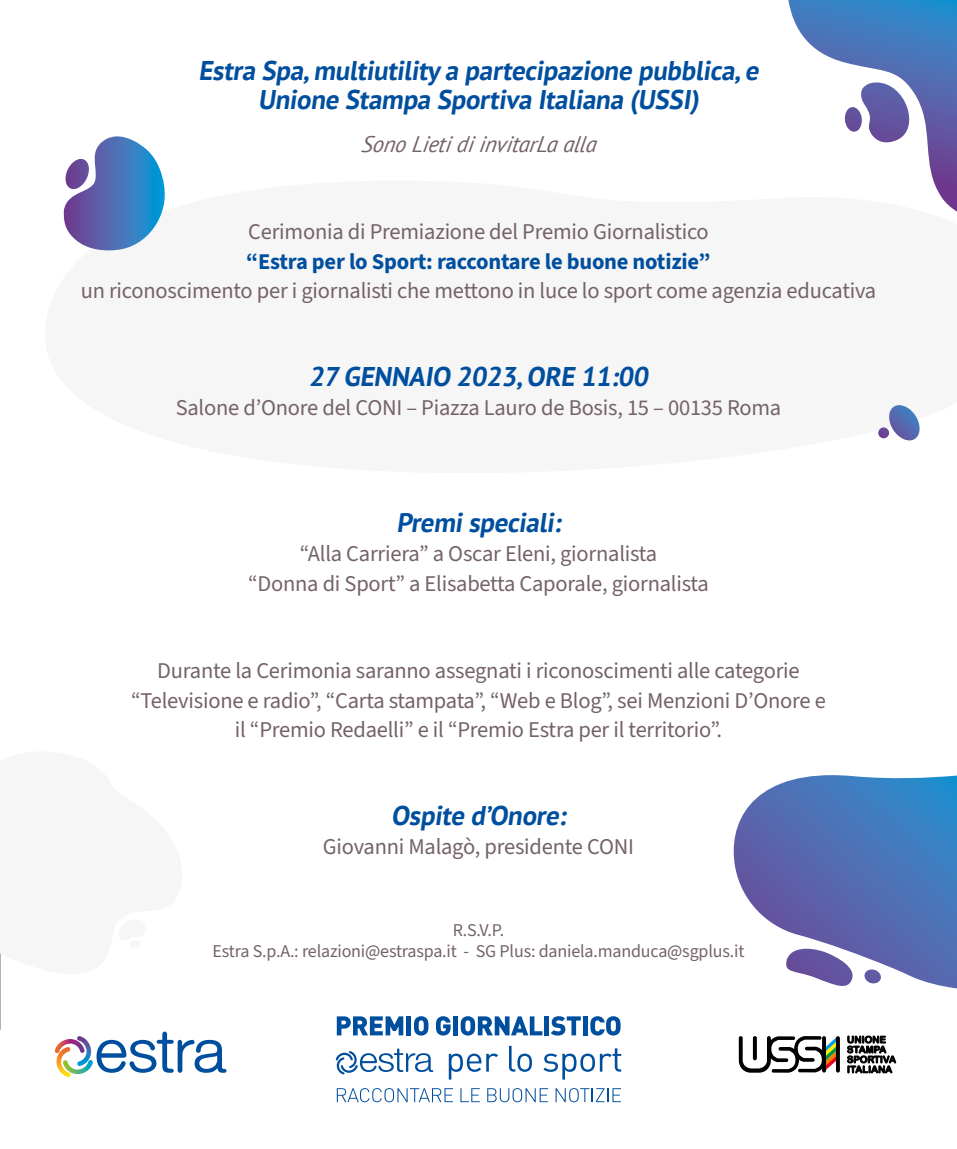
<style>
.page{position:relative;width:957px;height:1149px;background:#fff}
.page>*{position:absolute;margin:0;border:0;box-sizing:border-box;transform-origin:0 0}
.t1{font:700 27px "PT Sans";color:#004f9f}
.t2{font:22.5px/29.2px "Source Sans 3";letter-spacing:-.01em;color:#746266;text-align:center}
.t3{font:700 22.5px "Source Sans 3";letter-spacing:-.01em;color:#004f9f}
.t4{font:italic 22.5px "PT Sans";color:#746266}
.t5{font:18px "Source Sans 3";letter-spacing:-.01em;color:#746266}
</style>
<div class="page">
<svg style="left:836px;top:1035px;width:4px;height:37px"></svg>
<svg style="left:739px;top:1036px;width:98px;height:36px"></svg>
<svg style="left:847px;top:1035px;width:48px;height:37px"></svg>
<hr style="left:0;top:951px;width:1px;height:78px;background:#746266">
<svg style="left:337px;top:1088px;width:116px;height:13px"></svg>
<svg style="left:460px;top:1088px;width:20px;height:13px"></svg>
<svg style="left:487px;top:1088px;width:61px;height:13px"></svg>
<svg style="left:555px;top:1088px;width:66px;height:13px"></svg>
<svg style="left:337px;top:1016px;width:66px;height:19px"></svg>
<div style="left:406px;top:1016px;width:5px;height:19px;background:#004f9f"></div>
<svg style="left:414px;top:1016px;width:14px;height:19px"></svg>
<svg style="left:436px;top:1016px;width:14px;height:19px"></svg>
<div style="left:453px;top:1016px;width:5px;height:19px;background:#004f9f"></div>
<svg style="left:460px;top:1016px;width:82px;height:19px"></svg>
<div style="left:544px;top:1016px;width:5px;height:19px;background:#004f9f"></div>
<svg style="left:551px;top:1016px;width:30px;height:19px"></svg>
<hr style="left:583px;top:1016px;width:4px;height:19px;background:#004f9f">
<svg style="left:590px;top:1016px;width:30px;height:19px"></svg>
<svg style="left:449px;top:1053px;width:49px;height:26px"></svg>
<svg style="left:509px;top:1045px;width:23px;height:26px"></svg>
<svg style="left:543px;top:1048px;width:78px;height:31px"></svg>
<svg style="left:335px;top:1048px;width:98px;height:26px"></svg>
<svg style="left:55px;top:1031px;width:171px;height:45px"></svg>
<svg style="left:63px;top:136px;width:102px;height:115px"></svg>
<svg style="left:733px;top:775px;width:224px;height:214px"></svg>
<svg style="left:788px;top:0;width:169px;height:211px"></svg>
<svg style="left:878px;top:405px;width:42px;height:36px"></svg>
<p class="t1" style="left:198px;top:53px;width:566px">Estra Spa,multiutility a partecipazione pubblica,e</p>
<p class="t1" style="left:258px;top:82px;width:447px">Unione Stampa Sportiva Italiana (USSI)</p>
<p class="t4" style="left:361px;top:129px;width:240px">Sono Lieti di invitarLa alla</p>
<p class="t2" style="left:248px;top:218px;width:462px">Cerimonia di Premiazione del Premio Giornalistico</p>
<p class="t3" style="left:246px;top:246px;width:466px">“Estra per lo Sport: raccontare le buone notizie”</p>
<p class="t2" style="left:81px;top:276px;width:797px">un riconoscimento per i giornalisti che mettono in luce lo sport come agenzia educativa</p>
<p class="t1" style="left:309px;top:358px;width:346px">27 GENNAIO 2023,ORE 11:00</p>
<p class="t2" style="left:176px;top:393px;width:607px">Salone d’Onore del CONI – Piazza Lauro de Bosis, 15 – 00135 Roma</p>
<p class="t1" style="left:396px;top:504px;width:171px">Premispeciali:</p>
<p class="t2" style="left:300px;top:540px;width:359px">“Alla Carriera” a Oscar Eleni, giornalista</p>
<p class="t2" style="left:248px;top:569px;width:462px">“Donna di Sport” a Elisabetta Caporale, giornalista</p>
<p class="t2" style="left:157px;top:657px;width:644px">Durante la Cerimonia saranno assegnati i riconoscimenti alle categorie</p>
<p class="t2" style="left:131px;top:686px;width:696px">“Televisione e radio”, “Carta stampata”, “Web e Blog”, sei Menzioni D’Onore e il “Premio Redaelli” e il “Premio Estra per il territorio”.</p>
<p class="t1" style="left:391px;top:797px;width:181px">Ospite d’Onore:</p>
<p class="t2" style="left:323px;top:832px;width:313px">Giovanni Malagò, presidente CONI</p>
<p class="t5" style="left:453px;top:917px;width:53px">R.S.V.P.</p>
<p class="t5" style="left:213px;top:938px;width:533px">Estra S.p.A.: relazioni@estraspa.it - SG Plus: daniela.manduca@sgplus.it</p>
</div>
